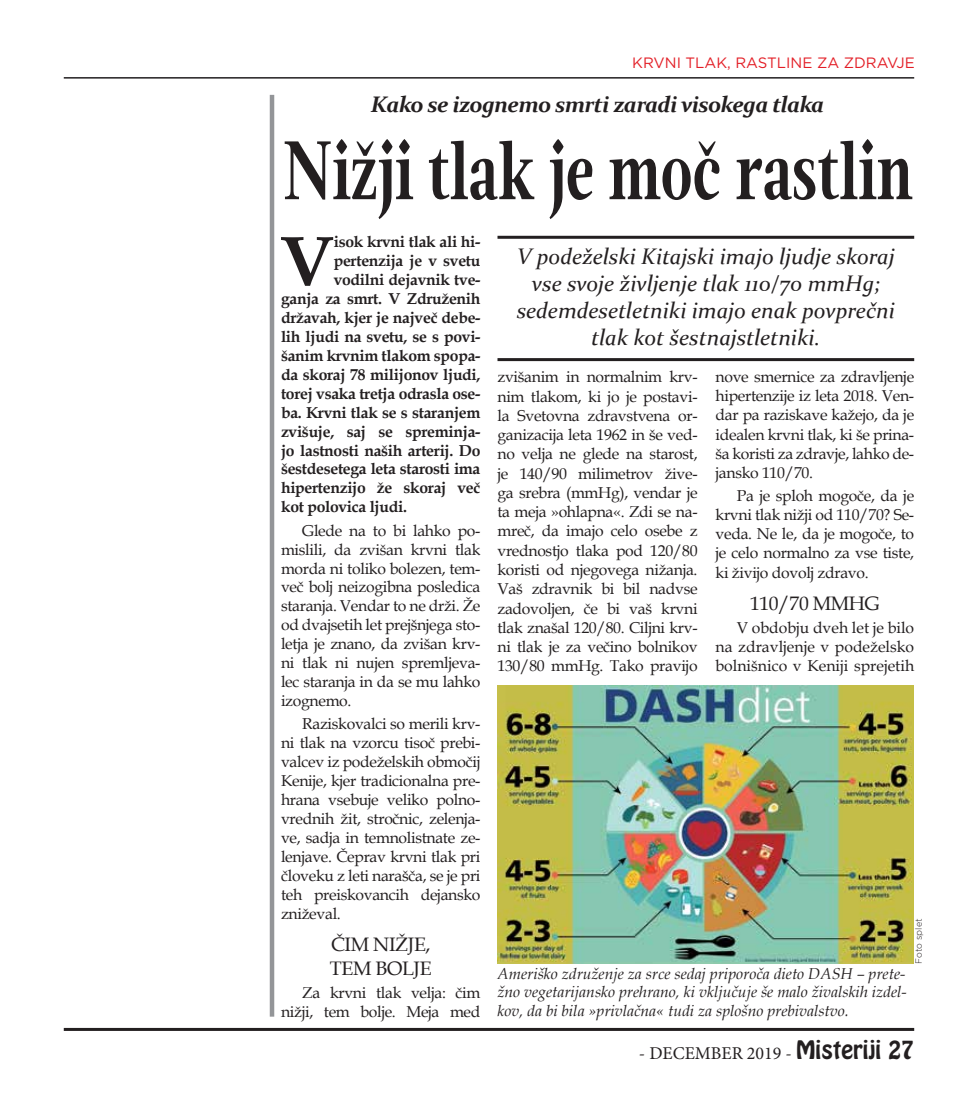
<style>
.page{position:relative;width:978px;height:1106px;background:#fff}
.page>*{position:absolute;margin:0;border:0;box-sizing:border-box;transform-origin:0 0}
.t1{font:700 82.5px "Magneta";color:#231f20;scale:.7 1}
.t2{font:700 70.2px "Book Antiqua";color:#231f20}
.t3{font:italic 22.5px/27px "Constantia";color:#231f20;text-align:center}
.t4{font:italic 700 22.5px "Constantia";letter-spacing:-.03em;color:#231f20}
.t5{font:19.5px/23.4px "Book Antiqua";letter-spacing:-.02em;color:#231f20}
.t6{font:18px "Minion Pro";color:#231f20}
.t7{font:15.75px/18.9px "Book Antiqua";letter-spacing:-.02em;color:#231f20;text-align:justify}
.t8{font:700 15.75px "Book Antiqua";letter-spacing:-.02em;color:#231f20}
.t9{font:italic 15.75px/18.9px "Book Antiqua";color:#231f20;text-align:justify}
.t10{font:15px "Gotham";color:#e31f27}
.t11{font:300 9px "Gotham";color:#231f20}
.s1{font-family:"Hobo Std";font-size:22.5px}
</style>
<div class="page">
<hr style="left:64px;top:77px;width:850px;height:2px;background:#231f20">
<hr style="left:64px;top:1027px;width:850px;height:3px;background:#231f20">
<hr style="left:497px;top:236px;width:417px;height:3px;background:#231f20">
<hr style="left:497px;top:358px;width:417px;height:3px;background:#231f20">
<img style="left:497px;top:685px;width:417px;height:278px">
<hr style="left:270px;top:95px;width:4px;height:921px;background:#939598">
<p class="t10" style="left:632px;top:53px;width:284px">KRVNI TLAK, RASTLINE ZA ZDRAVJE</p>
<h3 class="t4" style="left:371px;top:88px;width:455px">Kako se izognemo smrti zaradi visokega tlaka</h3>
<h1 class="t1" style="left:283px;top:112px;width:901px">Nižji tlak je moč rastlin</h1>
<h2 class="t2" style="left:281px;top:213px;width:56px">V</h2>
<p class="t8" style="left:334px;top:231px;width:148px">isok krvni tlak ali hi-</p>
<p class="t8" style="left:334px;top:250px;width:148px">pertenzija je v svetu</p>
<p class="t8" style="left:334px;top:269px;width:148px">vodilni dejavnik tve-</p>
<p class="t8" style="left:281px;top:288px;width:201px">ganja za smrt. V Združenih</p>
<p class="t8" style="left:281px;top:307px;width:201px">državah, kjer je največ debe-</p>
<p class="t8" style="left:281px;top:326px;width:201px">lih ljudi na svetu, se s povi-</p>
<p class="t8" style="left:281px;top:345px;width:201px">šanim krvnim tlakom spopa-</p>
<p class="t8" style="left:281px;top:363px;width:201px">da skoraj 78 milijonov ljudi,</p>
<p class="t8" style="left:281px;top:382px;width:201px">torej vsaka tretja odrasla ose-</p>
<p class="t8" style="left:281px;top:401px;width:201px">ba. Krvni tlak se s staranjem</p>
<p class="t8" style="left:281px;top:420px;width:201px">zvišuje, saj se spreminja-</p>
<p class="t8" style="left:281px;top:439px;width:201px">jo lastnosti naših arterij. Do</p>
<p class="t8" style="left:281px;top:458px;width:201px">šestdesetega leta starosti ima</p>
<p class="t8" style="left:281px;top:477px;width:201px">hipertenzijo že skoraj več</p>
<p class="t8" style="left:281px;top:496px;width:127px">kot polovica ljudi.</p>
<p class="t7" style="left:281px;top:520px;width:201px;text-indent:21px">Glede na to bi lahko po&shy;mislili, da zvišan krvni tlak morda ni toliko bolezen, tem&shy;več bolj neizogibna posledica staranja. Vendar to ne drži. Že od dvajsetih let prejšnjega sto&shy;letja je znano, da zvišan krv&shy;ni tlak ni nujen spremljeva&shy;lec staranja in da se mu lahko izognemo.</p>
<p class="t7" style="left:281px;top:714px;width:201px;text-indent:21px">Raziskovalci so merili krv&shy;ni tlak na vzorcu tisoč prebi&shy;valcev iz podeželskih območij Kenije, kjer tradicionalna pre&shy;hrana vsebuje veliko polno&shy;vrednih žit, stročnic, zelenja&shy;ve, sadja in temnolistnate ze&shy;lenjave. Čeprav krvni tlak pri človeku z leti narašča, se je pri teh preiskovancih dejansko zniževal.</p>
<p class="t5" style="left:330px;top:932px;width:103px">ČIM NIŽJE,<br>TEM BOLJE</p>
<p class="t7" style="left:281px;top:982px;width:201px;text-align:right">Za krvni tlak velja: čim nižji, tem bolje. Meja med</p>
<h3 class="t3" style="left:517px;top:242px;width:380px">V podeželski Kitajski imajo ljudje skoraj vse svoje življenje tlak 110/70 mmHg; sedemdesetletniki imajo enak povprečni tlak kot šestnajstletniki.</h3>
<p class="t7" style="left:497px;top:367px;width:202px">zvišanim in normalnim krv&shy;nim tlakom, ki jo je postavi&shy;la Svetovna zdravstvena or&shy;ganizacija leta 1962 in še ved&shy;no velja ne glede na starost, je 140/90 milimetrov žive&shy;ga srebra (mmHg), vendar je ta meja »ohlapna«. Zdi se na&shy;mreč, da imajo celo osebe z vrednostjo tlaka pod 120/80 koristi od njegovega nižanja.<br>Vaš zdravnik bi bil nadvse zadovoljen, če bi vaš krvni tlak znašal 120/80. Ciljni krv&shy;ni tlak je za večino bolnikov 130/80 mmHg. Tako pravijo</p>
<p class="t7" style="left:716px;top:367px;width:200px">nove smernice za zdravljenje hipertenzije iz leta 2018. Ven&shy;dar pa raziskave kažejo, da je idealen krvni tlak, ki še prina&shy;ša koristi za zdravje, lahko de&shy;jansko 110/70.</p>
<p class="t7" style="left:716px;top:486px;width:200px;text-indent:21px">Pa je sploh mogoče, da je krvni tlak nižji od 110/70? Se&shy;veda. Ne le, da je mogoče, to je celo normalno za vse tiste, ki živijo dovolj zdravo.</p>
<p class="t5" style="left:750px;top:591px;width:131px">110/70 MMHG</p>
<p class="t7" style="left:716px;top:618px;width:200px;text-indent:21px">V obdobju dveh let je bilo na zdravljenje v podeželsko bolnišnico v Keniji sprejetih</p>
<p class="t9" style="left:497px;top:963px;width:411px">Ameriško združenje za srce sedaj priporoča dieto DASH – prete&shy;žno vegetarijansko prehrano, ki vključuje še malo živalskih izdel&shy;kov, da bi bila »privlačna« tudi za splošno prebivalstvo.</p>
<p class="t11" style="left:913px;top:963px;width:46px;rotate:-90deg">Foto splet</p>
<p class="t6" style="left:639px;top:1040px;width:277px">- DECEMBER 2019 - <span class="s1">Misteriji 27</span></p>
</div>
